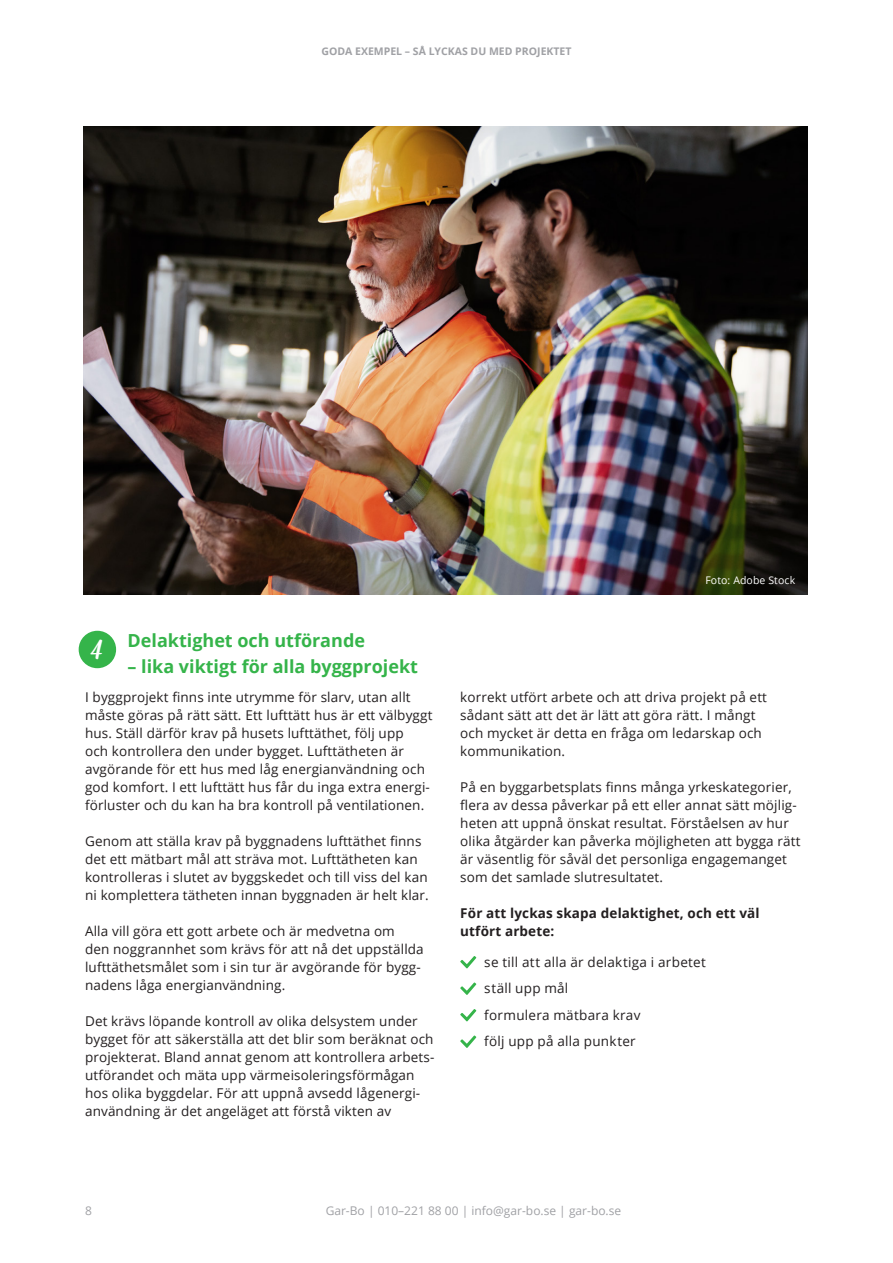
<style>
.page{position:relative;width:893px;height:1263px;background:#fff}
.page>*{position:absolute;margin:0;border:0;box-sizing:border-box;transform-origin:0 0}
.Rubrik_2{font:31.65px "Mission Script";color:#fff}
.Rubrik_2_spänn_över{font:700 18px "Open Sans";color:#35b44a}
.Bröd_baslinje{font:13.5px/18px "Open Sans";letter-spacing:.01em;color:#231f20}
.Punktlista_bockar{font:13.5px "Open Sans";letter-spacing:.02em;color:#231f20}
.Bröd_baslinje-2{font:700 13.5px/18px "Open Sans";letter-spacing:.01em;color:#231f20}
.t1{font:12px "Open Sans";color:#a0a1a5}
.t2{font:700 10.5px "Open Sans";color:#a0a1a5}
.Brödtext{font:10.5px "Open Sans";letter-spacing:.01em;color:#fff}
</style>
<div class="page">
<svg style="left:460px;top:956px;width:16px;height:12px"></svg>
<svg style="left:460px;top:982px;width:16px;height:13px"></svg>
<svg style="left:460px;top:1009px;width:16px;height:12px"></svg>
<svg style="left:460px;top:1035px;width:16px;height:13px"></svg>
<img style="left:83px;top:126px;width:725px;height:468px">
<div style="left:79px;top:631px;width:37px;height:37px;background:#35b44a;border-radius:50%"></div>
<p class="t2" style="left:321px;top:44px;width:252px">GODA EXEMPEL – SÅ LYCKAS DU MED PROJEKTET</p>
<p class="Brödtext" style="left:705px;top:573px;width:91px">Foto: Adobe Stock</p>
<p class="Rubrik_2_spänn_över" style="left:128px;top:628px;width:239px">Delaktighet och utförande</p>
<p class="Rubrik_2_spänn_över" style="left:128px;top:654px;width:292px">– lika viktigt för alla byggprojekt</p>
<p class="Bröd_baslinje" style="left:85px;top:688px;width:349px">I byggprojekt finns inte utrymme för slarv, utan allt måste göras på rätt sätt. Ett lufttätt hus är ett välbyggt hus. Ställ därför krav på husets lufttäthet, följ upp<br>och kontrollera den under bygget. Lufttätheten är avgörande för ett hus med låg energianvändning och god komfort. I ett lufttätt hus får du inga extra energi&shy;förluster och du kan ha bra kontroll på ventilationen.</p>
<p class="Bröd_baslinje" style="left:85px;top:832px;width:345px">Genom att ställa krav på byggnadens lufttäthet finns det ett mätbart mål att sträva mot. Lufttätheten kan kontrolleras i slutet av byggskedet och till viss del kan ni komplettera tätheten innan byggnaden är helt klar.</p>
<p class="Bröd_baslinje" style="left:85px;top:922px;width:340px">Alla vill göra ett gott arbete och är medvetna om<br>den noggrannhet som krävs för att nå det uppställda lufttäthetsmålet som i sin tur är avgörande för bygg&shy;nadens låga energianvändning.</p>
<p class="Bröd_baslinje" style="left:85px;top:1012px;width:350px">Det krävs löpande kontroll av olika delsystem under bygget för att säkerställa att det blir som beräknat och projekterat. Bland annat genom att kontrollera arbets&shy;utförandet och mäta upp värmeisoleringsförmågan hos olika byggdelar. För att uppnå avsedd lågenergi&shy;användning är det angeläget att förstå vikten av</p>
<p class="Rubrik_2" style="left:92px;top:629px;width:13px">4</p>
<p class="Bröd_baslinje" style="left:460px;top:688px;width:308px">korrekt utfört arbete och att driva projekt på ett sådant sätt att det är lätt att göra rätt. I mångt och mycket är detta en fråga om ledarskap och kommunikation.</p>
<p class="Bröd_baslinje" style="left:460px;top:778px;width:342px">På en byggarbetsplats finns många yrkeskategorier, flera av dessa påverkar på ett eller annat sätt möjlig&shy;heten att uppnå önskat resultat. Förståelsen av hur olika åtgärder kan påverka möjligheten att bygga rätt är väsentlig för såväl det personliga engagemanget som det samlade slutresultatet.</p>
<p class="Bröd_baslinje-2" style="left:460px;top:904px;width:301px">För att lyckas skapa delaktighet, och ett väl utfört arbete:</p>
<p class="Punktlista_bockar" style="left:484px;top:953px;width:223px">se till att alla är delaktiga i arbetet</p>
<p class="Punktlista_bockar" style="left:484px;top:979px;width:86px">ställ upp mål</p>
<p class="Punktlista_bockar" style="left:484px;top:1006px;width:158px">formulera mätbara krav</p>
<p class="Punktlista_bockar" style="left:484px;top:1032px;width:153px">följ upp på alla punkter</p>
<p class="t1" style="left:85px;top:1202px;width:8px">8</p>
<p class="t1" style="left:326px;top:1202px;width:297px">Gar-Bo | 010–221 88 00 | info@gar-bo.se | gar-bo.se</p>
</div>
